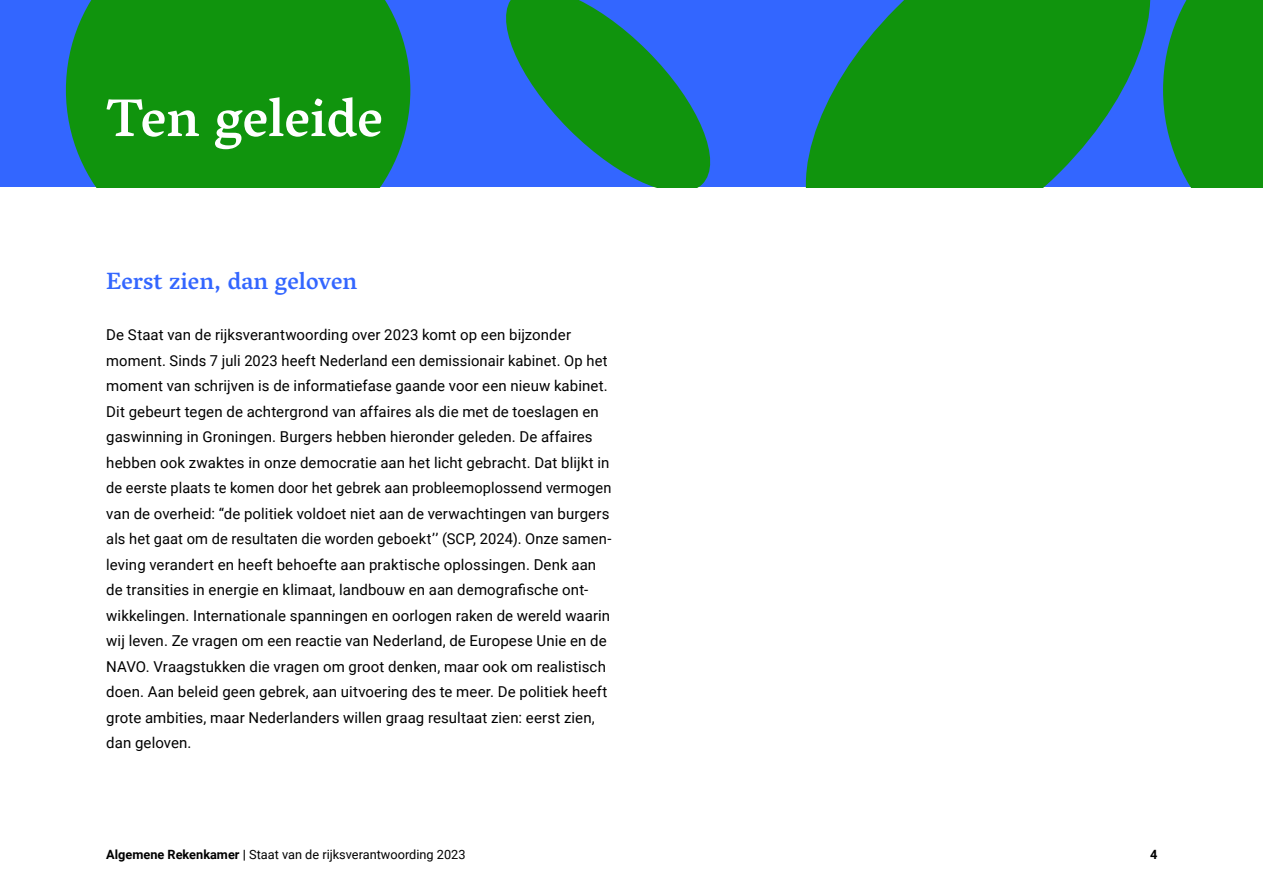
<style>
.page{position:relative;width:1263px;height:893px;background:#fff}
.page>*{position:absolute;margin:0;border:0;box-sizing:border-box;transform-origin:0 0}
._02_Hoofdstuk_kop__h2{font:500 54px "Vesper Libre";color:#fff}
._02_Paragraaf__h3{font:500 24px "Vesper Libre";color:#36f}
.t1{font:15px/25.5px "Roboto";letter-spacing:.005em;color:#000}
.t2{font:12.75px "Roboto";color:#000}
.t3{font:700 12.75px "Roboto";color:#000}
.s1{font-weight:700}
</style>
<div class="page">
<div style="left:0;top:0;width:1263px;height:187px;background:#36f"></div>
<svg style="left:805px;top:0;width:346px;height:187px;fill:#10940d"></svg>
<svg style="left:506px;top:0;width:205px;height:187px"></svg>
<div style="left:66px;top:0;width:344px;height:187px;background:#10940d"></div>
<svg style="left:1163px;top:0;width:100px;height:187px"></svg>
<h2 class="_02_Hoofdstuk_kop__h2" style="left:106px;top:86px;width:278px">Ten geleide</h2>
<h3 class="_02_Paragraaf__h3" style="left:106px;top:267px;width:252px">Eerst zien, dan geloven</h3>
<p class="t1" style="left:106px;top:321px;width:507px">De Staat van de rijksverantwoording over 2023 komt op een bijzonder moment. Sinds 7 juli 2023 heeft Nederland een demissionair kabinet. Op het moment van schrijven is de informatiefase gaande voor een nieuw kabinet.<br>Dit gebeurt tegen de achtergrond van affaires als die met de toeslagen en gaswinning in Groningen. Burgers hebben hieronder geleden. De affaires hebben ook zwaktes in onze democratie aan het licht gebracht. Dat blijkt in de eerste plaats te komen door het gebrek aan probleemoplossend vermogen van de overheid: “de politiek voldoet niet aan de verwachtingen van burgers als het gaat om de resultaten die worden geboekt’’ (SCP, 2024). Onze samen&shy;leving verandert en heeft behoefte aan praktische oplossingen. Denk aan de transities in energie en klimaat, landbouw en aan demografische ont&shy;wikkelingen. Internationale spanningen en oorlogen raken de wereld waarin wij leven. Ze vragen om een reactie van Nederland, de Europese Unie en de NAVO. Vraagstukken die vragen om groot denken, maar ook om realistisch doen. Aan beleid geen gebrek, aan uitvoering des te meer. De politiek heeft grote ambities, maar Nederlanders willen graag resultaat zien: eerst zien, dan geloven.</p>
<p class="t2" style="left:106px;top:845px;width:361px"><span class="s1">Algemene Rekenkamer |</span> Staat van de rijksverantwoording 2023</p>
<p class="t3" style="left:1150px;top:845px;width:9px">4</p>
</div>
